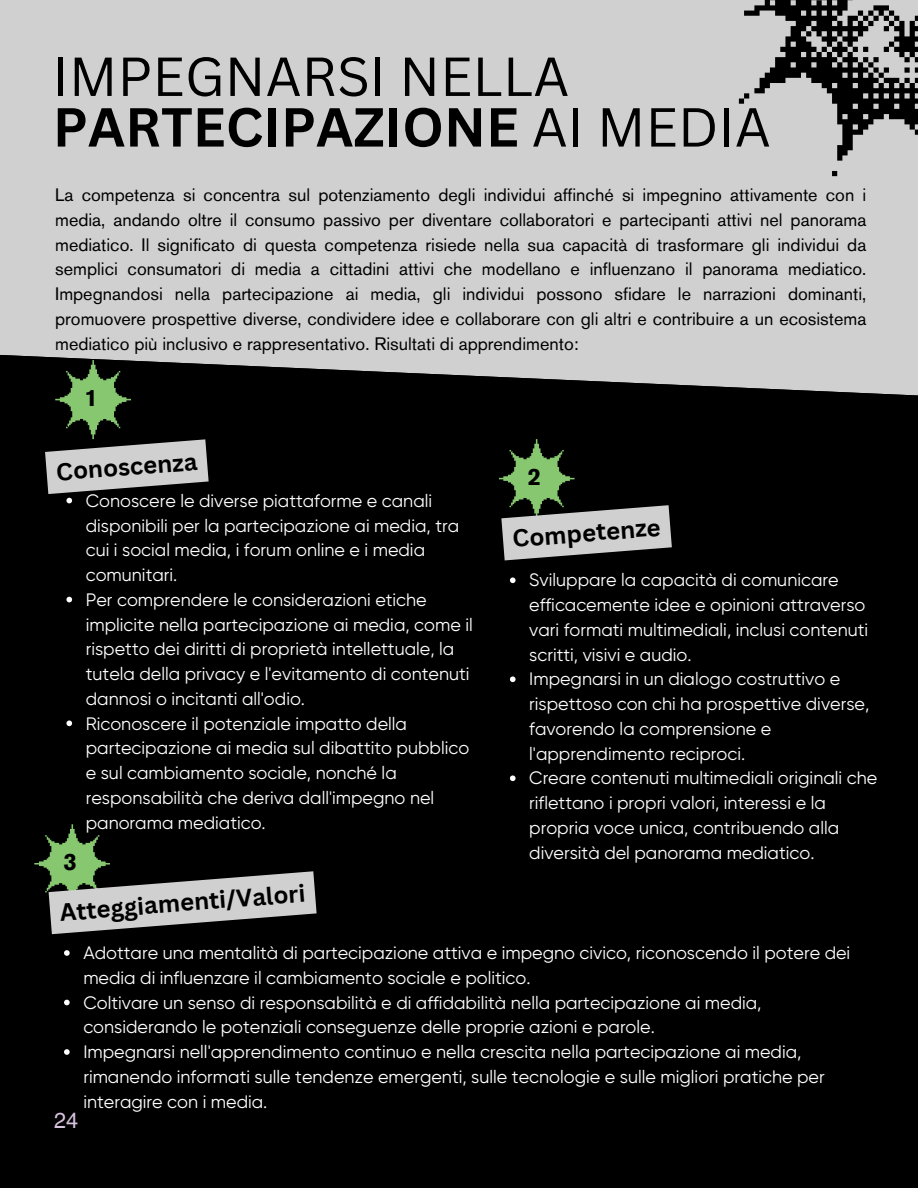
<style>
.page{position:relative;width:918px;height:1188px;background:#000001}
.page>*{position:absolute;margin:0;border:0;box-sizing:border-box;transform-origin:0 0}
.t1{font:53.7px/50.7px "Canva Sans";color:#000001}
.t2{font:700 24px "Canva Sans";color:#000001}
.t3{font:700 23.7px "Akzidenz Grotesk Pro";color:#000001}
.t4{font:21.75px "Helvetica World";color:#d8c3df}
.t5{font:18px/24.8px "Gilroy";color:#fff}
.t6{font:18px/24.8px "Akzidenz Grotesk Pro";color:#000001;text-align:justify}
.s1{font-weight:700}
</style>
<div class="page">
<div style="left:0;top:0;width:918px;height:396px;background:#d1d0d0"></div>
<svg style="left:723px;top:0;width:195px;height:181px"></svg>
<svg style="left:66px;top:597px;width:6px;height:5px"></svg>
<svg style="left:66px;top:721px;width:6px;height:5px"></svg>
<svg style="left:510px;top:577px;width:6px;height:6px"></svg>
<svg style="left:510px;top:676px;width:6px;height:6px"></svg>
<svg style="left:510px;top:775px;width:6px;height:6px"></svg>
<svg style="left:45px;top:360px;width:164px;height:143px"></svg>
<svg style="left:499px;top:439px;width:173px;height:121px"></svg>
<svg style="left:64px;top:950px;width:6px;height:6px"></svg>
<svg style="left:64px;top:1000px;width:6px;height:5px"></svg>
<svg style="left:64px;top:1049px;width:6px;height:6px"></svg>
<svg style="left:34px;top:824px;width:283px;height:110px"></svg>
<p class="t1" style="left:53px;top:50px;width:719px">IMPEGNARSI NELLA<br><span class="s1">PARTECIPAZIONE</span> AI MEDIA</p>
<h1 class="t6" style="left:55px;top:184px;width:813px">La competenza si concentra sul potenziamento degli individui affinché si impegnino attivamente con i media, andando oltre il consumo passivo per diventare collaboratori e partecipanti attivi nel panorama mediatico. Il significato di questa competenza risiede nella sua capacità di trasformare gli individui da semplici consumatori di media a cittadini attivi che modellano e influenzano il panorama mediatico.<br>Impegnandosi nella partecipazione ai media, gli individui possono sfidare le narrazioni dominanti, promuovere prospettive diverse, condividere idee e collaborare con gli altri e contribuire a un ecosistema mediatico più inclusivo e rappresentativo. Risultati di apprendimento:</h1>
<p class="t3" style="left:84px;top:388px;width:15px">1</p>
<p class="t2" style="left:55px;top:455px;width:143px;rotate:-4deg">Conoscenza</p>
<p class="t3" style="left:64px;top:852px;width:15px">3</p>
<h2 class="t5" style="left:86px;top:488px;width:375px">Conoscere le diverse piattaforme e canali disponibili per la partecipazione ai media, tra cui i social media, i forum online e i media comunitari.</h2>
<p class="t5" style="left:86px;top:587px;width:389px">Per comprendere le considerazioni etiche implicite nella partecipazione ai media, come il rispetto dei diritti di proprietà intellettuale, la tutela della privacy e l'evitamento di contenuti dannosi o incitanti all'odio.</p>
<p class="t5" style="left:86px;top:711px;width:385px">Riconoscere il potenziale impatto della partecipazione ai media sul dibattito pubblico e sul cambiamento sociale, nonché la responsabilità che deriva dall'impegno nel panorama mediatico.</p>
<p class="t2" style="left:59px;top:894px;width:248px;rotate:-4deg">Atteggiamenti/Valori</p>
<p class="t3" style="left:528px;top:467px;width:15px">2</p>
<h2 class="t2" style="left:511px;top:521px;width:150px;rotate:-4deg">Competenze</h2>
<p class="t5" style="left:529px;top:568px;width:341px">Sviluppare la capacità di comunicare efficacemente idee e opinioni attraverso vari formati multimediali, inclusi contenuti scritti, visivi e audio.</p>
<p class="t5" style="left:529px;top:667px;width:342px">Impegnarsi in un dialogo costruttivo e rispettoso con chi ha prospettive diverse, favorendo la comprensione e l'apprendimento reciproci.</p>
<h2 class="t5" style="left:529px;top:766px;width:349px">Creare contenuti multimediali originali che riflettano i propri valori, interessi e la propria voce unica, contribuendo alla diversità del panorama mediatico.</h2>
<p class="t5" style="left:83px;top:941px;width:768px">Adottare una mentalità di partecipazione attiva e impegno civico, riconoscendo il potere dei media di influenzare il cambiamento sociale e politico.</p>
<p class="t5" style="left:83px;top:990px;width:680px">Coltivare un senso di responsabilità e di affidabilità nella partecipazione ai media, considerando le potenziali conseguenze delle proprie azioni e parole.</p>
<p class="t5" style="left:83px;top:1040px;width:743px">Impegnarsi nell'apprendimento continuo e nella crescita nella partecipazione ai media, rimanendo informati sulle tendenze emergenti, sulle tecnologie e sulle migliori pratiche per interagire con i media.</p>
<p class="t4" style="left:54px;top:1108px;width:26px">24</p>
</div>
